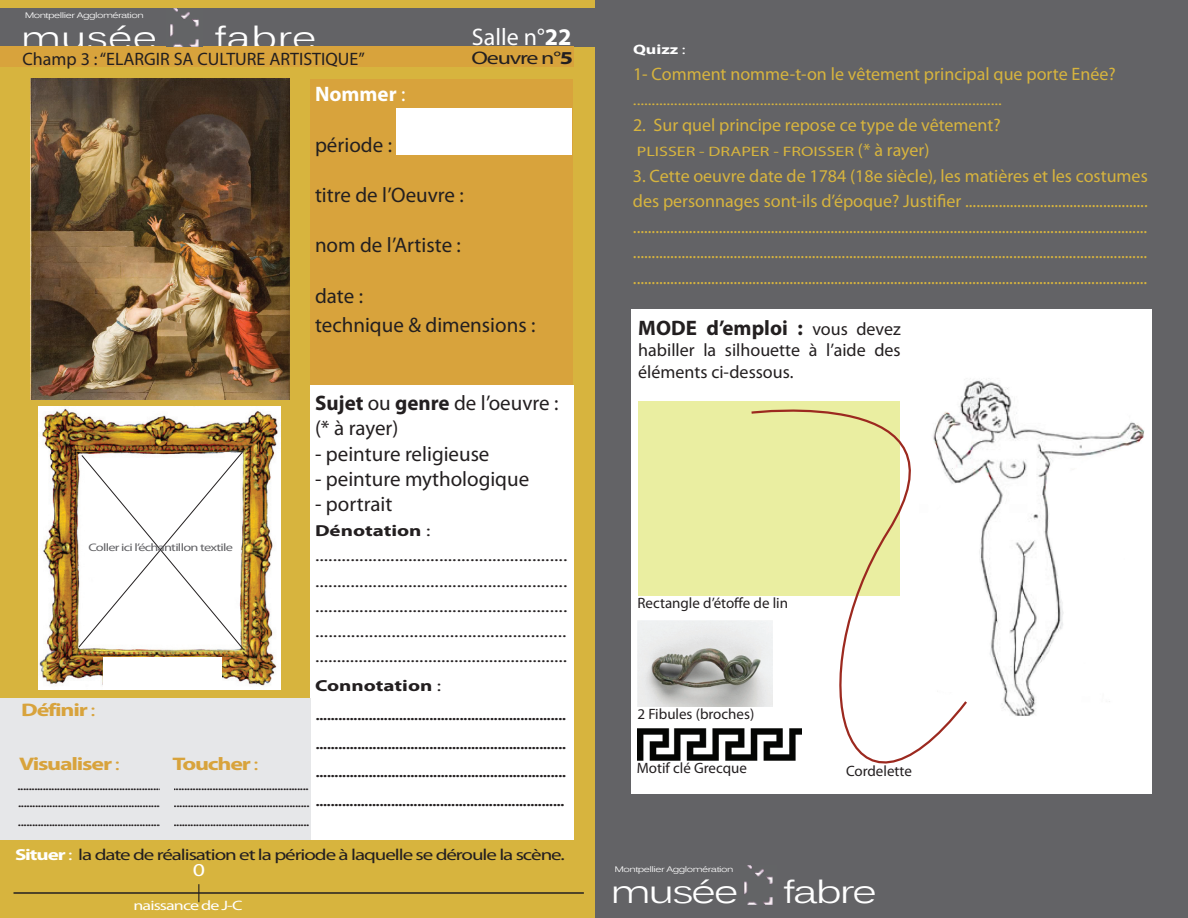
<style>
.page{position:relative;width:1188px;height:918px;background:#fff}
.page>*{position:absolute;margin:0;border:0;box-sizing:border-box;transform-origin:0 0}
.t1{font:31.95px "Kalinga";letter-spacing:-.025em;color:#fff;scale:1.32 1}
.t2{font:24px "Myriad Pro";color:#fff}
.t3{font:21px/25.2px "Myriad Pro";color:#231f20}
.t4{font:700 21px "Myriad Pro";color:#231f20}
.t5{font:700 21px "Myriad Pro";color:#fff}
.t6{font:18.3px/28.8px "Myriad Pro";letter-spacing:-.05em;color:#231f20;text-align:justify;scale:1.32 1}
.t7{font:700 18.3px "Myriad Pro";letter-spacing:-.05em;color:#d8a33c;scale:1.32 1}
.t8{font:18.3px "Myriad Pro";color:#fff;scale:1.32 1}
.t9{font:18px/25.5px "Myriad Pro";color:#d7b43e;text-align:justify}
.t10{font:18px/21.6px "Myriad Pro";color:#231f20}
.t11{font:15.9px/25.2px "Myriad Pro";letter-spacing:-.05em;color:#231f20;scale:1.32 1}
.t12{font:700 15.9px "Myriad Pro";color:#231f20;scale:1.32 1}
.t13{font:15px "Myriad Pro";color:#231f20}
.t14{font:13.65px/16.8px "Myriad Pro";color:#231f20;scale:1.32 1}
.t15{font:13.65px "Myriad Pro";color:#d7b43e;scale:1.32 1}
.t16{font:13.65px "Myriad Pro";letter-spacing:-.05em;color:#fff;scale:1.32 1}
.t17{font:700 13.65px "Myriad Pro";color:#fff;scale:1.32 1}
.t18{font:10.95px "Myriad Pro";letter-spacing:-.05em;color:#636366;scale:1.32 1}
.t19{font:7.95px "Kalinga";letter-spacing:-.05em;color:#fff;scale:1.32 1}
.s1{font-weight:700}
.s2{font-weight:400}
.s3{font-weight:700;color:#fff}
.s4{color:#fff}
.s5{font-size:18px}
.s6{font-weight:400;font-size:18px}
</style>
<div class="page">
<div style="left:0;top:0;width:596px;height:918px;background:#d7b43e"></div>
<div style="left:596px;top:0;width:592px;height:918px;background:#636366"></div>
<div style="left:0;top:8px;width:596px;height:38px;background:#636366"></div>
<div style="left:0;top:46px;width:573px;height:22px;background:#d8a33c"></div>
<hr style="left:14px;top:892px;width:570px;height:2px;background:#231f20">
<svg style="left:198px;top:884px;width:1px;height:18px"></svg>
<div style="left:310px;top:80px;width:263px;height:306px;background:#d8a33c"></div>
<div style="left:310px;top:386px;width:264px;height:454px;background:#fff"></div>
<img style="left:38px;top:407px;width:243px;height:283px">
<div style="left:103px;top:657px;width:118px;height:33px;background:#fff"></div>
<svg style="left:78px;top:451px;width:166px;height:199px"></svg>
<div style="left:631px;top:309px;width:520px;height:485px;background:#fff"></div>
<img style="left:637px;top:728px;width:112px;height:33px">
<img style="left:968px;top:378px;width:176px;height:338px">
<img style="left:31px;top:79px;width:258px;height:321px">
<img style="left:170px;top:8px;width:29px;height:38px">
<img style="left:744px;top:866px;width:29px;height:38px">
<img style="left:638px;top:621px;width:111px;height:86px">
<div style="left:396px;top:109px;width:176px;height:46px;background:#fff"></div>
<div style="left:0;top:699px;width:310px;height:141px;background:#e6e7e9"></div>
<div style="left:638px;top:401px;width:262px;height:195px;background:#eaeea1"></div>
<svg style="left:749px;top:385px;width:231px;height:379px"></svg>
<p class="t19" style="left:25px;top:10px;width:92px">Montpellier Agglomération</p>
<h1 class="t1" style="left:21px;top:17px;width:105px">musée</h1>
<h1 class="t1" style="left:214px;top:17px;width:79px">fabre</h1>
<p class="t10" style="left:22px;top:48px;width:344px">Champ 3 : “ELARGIR SA CULTURE ARTISTIQUE”</p>
<h2 class="t2" style="left:472px;top:22px;width:101px">Salle n°<span class="s1">22</span></h2>
<p class="t6" style="left:471px;top:43px;width:78px">Oeuvre n°<span class="s1">5</span></p>
<p class="t5" style="left:315px;top:80px;width:92px">Nommer <span class="s2">:</span></p>
<p class="t3" style="left:315px;top:132px;width:79px">période :</p>
<p class="t3" style="left:315px;top:182px;width:150px">titre de l’Oeuvre :</p>
<p class="t3" style="left:315px;top:232px;width:147px">nom de l’Artiste :</p>
<p class="t3" style="left:315px;top:281px;width:222px;line-height:28.8px">date :<br>technique &amp; dimensions :</p>
<p class="t3" style="left:315px;top:390px;width:245px"><span class="s1">Sujet</span> ou <span class="s1">genre</span> de l’oeuvre : (* à rayer)</p>
<p class="t3" style="left:315px;top:441px;width:176px">- peinture religieuse</p>
<p class="t3" style="left:315px;top:466px;width:216px">- peinture mythologique</p>
<p class="t3" style="left:315px;top:491px;width:79px">- portrait</p>
<p class="t11" style="left:315px;top:518px;width:193px"><span class="s1">Dénotation</span> : ......................................................... ......................................................... ......................................................... ........................................................ ..........................................................</p>
<p class="t12" style="left:315px;top:675px;width:97px">Connotation <span class="s2">:</span></p>
<p class="t6" style="left:315px;top:699px;width:192px">.................................................................. .................................................................. .................................................................. ..................................................................</p>
<p class="t18" style="left:88px;top:541px;width:111px">Coller ici l’échantillon textile</p>
<p class="t7" style="left:21px;top:698px;width:58px">Définir <span class="s2">:</span></p>
<p class="t7" style="left:19px;top:752px;width:78px">Visualiser <span class="s2">:</span></p>
<p class="t7" style="left:172px;top:752px;width:67px">Toucher <span class="s2">:</span></p>
<p class="t14" style="left:17px;top:777px;width:223px">....................................................................................................... .......................................................................................................</p>
<p class="t14" style="left:18px;top:813px;width:223px">.......................................................................................................</p>
<p class="t11" style="left:15px;top:841px;width:418px"><span class="s3">Situer</span> <span class="s4">:</span> la date de réalisation et la période à laquelle se déroule la scène.</p>
<p class="t8" style="left:193px;top:858px;width:11px">0</p>
<p class="t16" style="left:134px;top:897px;width:84px">naissance de J-C</p>
<p class="t17" style="left:633px;top:41px;width:41px">Quizz <span class="s2">:</span></p>
<p class="t9" style="left:633px;top:61px;width:484px">1- Comment nomme-t-on le vêtement principal que porte Enée?</p>
<p class="t15" style="left:633px;top:92px;width:281px">...................................................................................................</p>
<p class="t9" style="left:633px;top:112px;width:369px">2. Sur quel principe repose ce type de vêtement?</p>
<p class="t15" style="left:637px;top:143px;width:223px">PLISSER - DRAPER - FROISSER <span class="s5">(* à rayer)</span></p>
<p class="t9" style="left:633px;top:163px;width:516px">3. Cette oeuvre date de 1784 (18e siècle), les matières et les costumes des personnages sont-ils d’époque? Justifier ................................................. .......................................................................................................................................... .......................................................................................................................................... ..........................................................................................................................................</p>
<p class="t4" style="left:638px;top:314px;width:264px">MODE d’emploi : <span class="s6">vous devez</span></p>
<p class="t10" style="left:638px;top:339px;width:264px">habiller la silhouette à l’aide des éléments ci-dessous.</p>
<p class="t13" style="left:638px;top:594px;width:152px">Rectangle d’étoffe de lin</p>
<p class="t13" style="left:638px;top:704px;width:118px">2 Fibules (broches)</p>
<p class="t13" style="left:637px;top:759px;width:112px">Motif clé Grecque</p>
<p class="t13" style="left:846px;top:761px;width:67px">Cordelette</p>
<p class="t19" style="left:614px;top:864px;width:92px">Montpellier Agglomération</p>
<h1 class="t1" style="left:611px;top:871px;width:98px">musée</h1>
<h1 class="t1" style="left:783px;top:871px;width:73px">fabre</h1>
</div>
